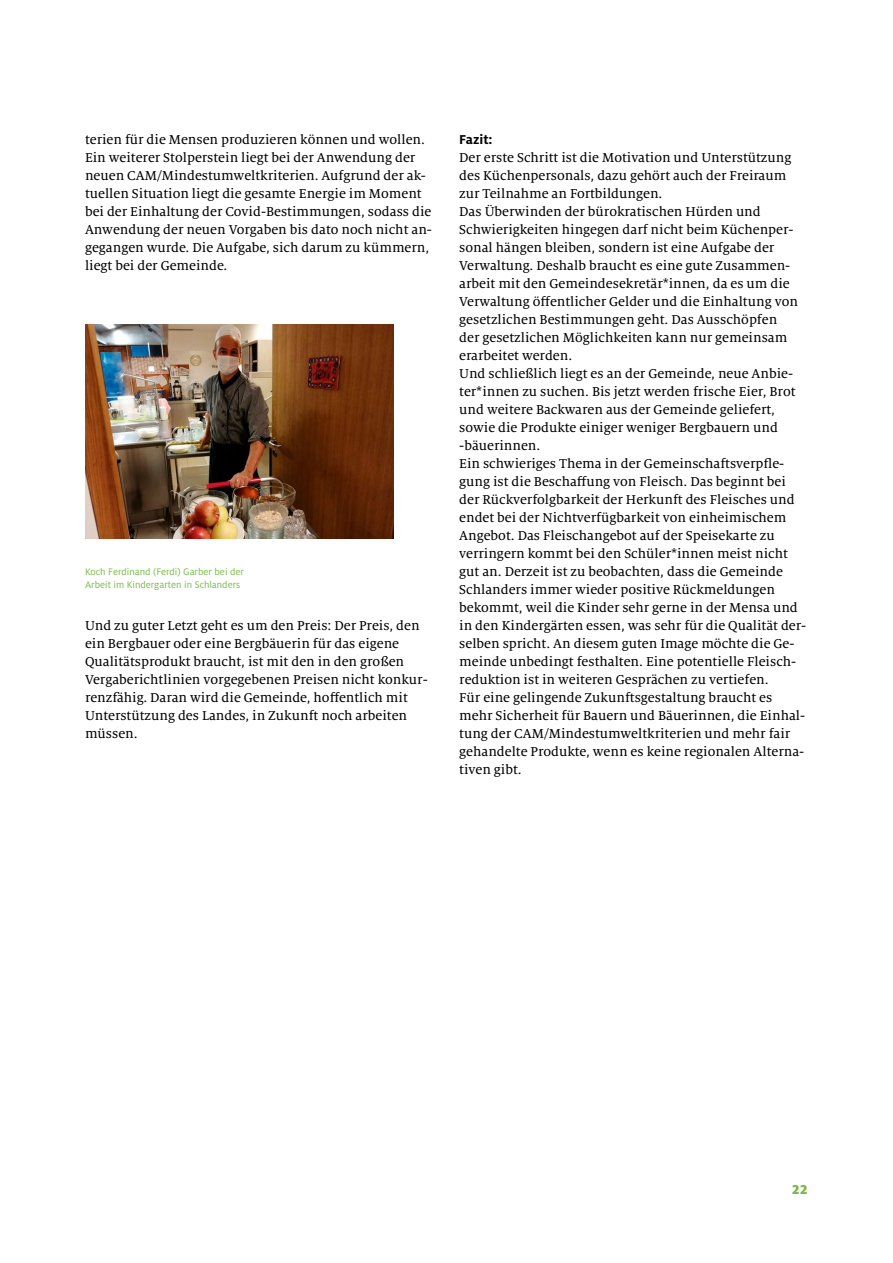
<style>
.page{position:relative;width:893px;height:1263px;background:#fff}
.page>*{position:absolute;margin:0;border:0;box-sizing:border-box;transform-origin:0 0}
.t1{font:14.25px/18px "Milo Serif Pro Text";color:#000}
.t2{font:700 14.25px "Milo Pro";color:#000}
.t3{font:900 14.25px "Milo Pro";color:#78ba49}
.t4{font:10.5px/13.5px "Milo Pro";color:#78ba49}
</style>
<div class="page">
<img style="left:85px;top:324px;width:308px;height:214px">
<p class="t1" style="left:85px;top:131px;width:348px">terien für die Mensen produzieren können und wollen.<br>Ein weiterer Stolperstein liegt bei der Anwendung der neuen CAM/Mindestumweltkriterien. Aufgrund der ak&shy;tuellen Situation liegt die gesamte Energie im Moment bei der Einhaltung der Covid-Bestimmungen, sodass die Anwendung der neuen Vorgaben bis dato noch nicht an&shy;gegangen wurde. Die Aufgabe, sich darum zu kümmern, liegt bei der Gemeinde.</p>
<p class="t4" style="left:85px;top:565px;width:160px">Koch Ferdinand (Ferdi) Garber bei der<br>Arbeit im Kindergarten in Schlanders</p>
<p class="t1" style="left:85px;top:617px;width:344px">Und zu guter Letzt geht es um den Preis: Der Preis, den ein Bergbauer oder eine Bergbäuerin für das eigene Qualitätsprodukt braucht, ist mit den in den großen Vergaberichtlinien vorgegebenen Preisen nicht konkur&shy;renzfähig. Daran wird die Gemeinde, hoffentlich mit Unterstützung des Landes, in Zukunft noch arbeiten müssen.</p>
<p class="t2" style="left:459px;top:131px;width:35px">Fazit:</p>
<p class="t1" style="left:459px;top:148px;width:349px">Der erste Schritt ist die Motivation und Unterstützung des Küchenpersonals, dazu gehört auch der Freiraum zur Teilnahme an Fortbildungen.<br>Das Überwinden der bürokratischen Hürden und Schwierigkeiten hingegen darf nicht beim Küchenper&shy;sonal hängen bleiben, sondern ist eine Aufgabe der Verwaltung. Deshalb braucht es eine gute Zusammen&shy;arbeit mit den Gemeindesekretär*innen, da es um die Verwaltung öffentlicher Gelder und die Einhaltung von gesetzlichen Bestimmungen geht. Das Ausschöpfen<br>der gesetzlichen Möglichkeiten kann nur gemeinsam erarbeitet werden.<br>Und schließlich liegt es an der Gemeinde, neue Anbie&shy;ter*innen zu suchen. Bis jetzt werden frische Eier, Brot und weitere Backwaren aus der Gemeinde geliefert, sowie die Produkte einiger weniger Bergbauern und -bäuerinnen.<br>Ein schwieriges Thema in der Gemeinschaftsverpfle&shy;gung ist die Beschaffung von Fleisch. Das beginnt bei der Rückverfolgbarkeit der Herkunft des Fleisches und endet bei der Nichtverfügbarkeit von einheimischem Angebot. Das Fleischangebot auf der Speisekarte zu verringern kommt bei den Schüler*innen meist nicht gut an. Derzeit ist zu beobachten, dass die Gemeinde Schlanders immer wieder positive Rückmeldungen bekommt, weil die Kinder sehr gerne in der Mensa und in den Kindergärten essen, was sehr für die Qualität der&shy;selben spricht. An diesem guten Image möchte die Ge&shy;meinde unbedingt festhalten. Eine potentielle Fleisch&shy;reduktion ist in weiteren Gesprächen zu vertiefen.<br>Für eine gelingende Zukunftsgestaltung braucht es mehr Sicherheit für Bauern und Bäuerinnen, die Einhal&shy;tung der CAM/Mindestumweltkriterien und mehr fair gehandelte Produkte, wenn es keine regionalen Alterna&shy;tiven gibt.</p>
<p class="t3" style="left:792px;top:1180px;width:17px">22</p>
</div>
